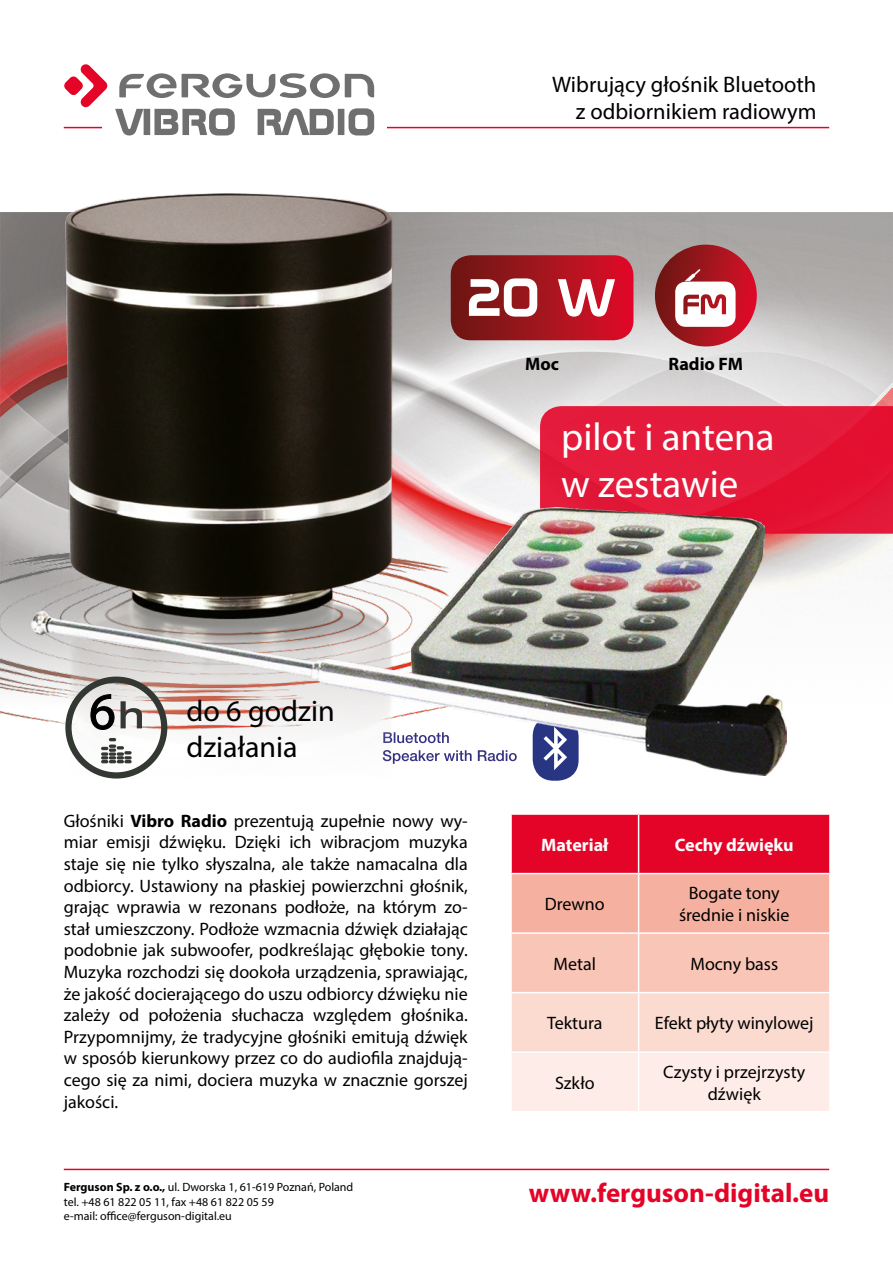
<style>
.page{position:relative;width:893px;height:1263px;background:#fff}
.page>*{position:absolute;margin:0;border:0;box-sizing:border-box;transform-origin:0 0}
.t1{font:39px/46.8px "Myriad Pro";color:#fff}
.t2{font:30px/36px "Myriad Pro";color:#000}
.t3{font:700 27px "Myriad Pro";color:#e40428}
.t4{font:22.5px/27px "Myriad Pro";color:#000;text-align:right}
.t5{font:18px/21.6px "Myriad Pro";color:#000;text-align:center}
.t6{font:700 18px "Myriad Pro";color:#fff}
.t7{font:700 18px "Myriad Pro";color:#000}
.t8{font:12px/14.4px "Myriad Pro";color:#000}
.s1{font-weight:700}
</style>
<div class="page">
<hr style="left:387px;top:127px;width:442px;height:1px;background:#e40428">
<hr style="left:64px;top:1169px;width:765px;height:1px;background:#e40428">
<hr style="left:64px;top:127px;width:38px;height:1px;background:#e40428">
<svg style="left:64px;top:64px;width:44px;height:44px"></svg>
<svg style="left:119px;top:73px;width:255px;height:25px"></svg>
<svg style="left:115px;top:108px;width:259px;height:27px"></svg>
<img style="left:0;top:213px;width:893px;height:378px">
<div style="left:533px;top:715px;width:46px;height:66px;background:#283583;border-radius:21px"></div>
<svg style="left:540px;top:406px;width:353px;height:128px;background:#e31838"></svg>
<img style="left:0;top:545px;width:411px;height:175px">
<img style="left:63px;top:193px;width:331px;height:586px">
<svg style="left:512px;top:815px;width:317px;height:296px;background:#f5a6a4"></svg>
<hr style="left:638px;top:815px;width:1px;height:58px;background:#fff">
<hr style="left:510px;top:873px;width:129px;height:1px;background:#fff">
<hr style="left:639px;top:873px;width:192px;height:1px;background:#fff">
<hr style="left:638px;top:874px;width:1px;height:58px;background:#fff">
<hr style="left:510px;top:932px;width:129px;height:2px;background:#fff">
<hr style="left:639px;top:932px;width:192px;height:2px;background:#fff">
<hr style="left:638px;top:934px;width:1px;height:58px;background:#fff">
<hr style="left:510px;top:992px;width:129px;height:1px;background:#fff">
<hr style="left:639px;top:992px;width:192px;height:1px;background:#fff">
<hr style="left:638px;top:993px;width:1px;height:58px;background:#fff">
<hr style="left:510px;top:1051px;width:129px;height:2px;background:#fff">
<hr style="left:639px;top:1051px;width:192px;height:2px;background:#fff">
<hr style="left:638px;top:1053px;width:1px;height:58px;background:#fff">
<svg style="left:451px;top:255px;width:182px;height:85px;background:#b43d45"></svg>
<svg style="left:650px;top:245px;width:111px;height:106px"></svg>
<img style="left:411px;top:507px;width:353px;height:103px">
<img style="left:32px;top:610px;width:755px;height:165px">
<div style="left:65px;top:676px;width:102px;height:102px;border:6px solid #343833;border-radius:50%"></div>
<svg style="left:101px;top:738px;width:31px;height:25px"></svg>
<svg style="left:121px;top:701px;width:21px;height:27px"></svg>
<svg style="left:90px;top:693px;width:25px;height:37px"></svg>
<p class="t4" style="left:552px;top:71px;width:266px">Wibrujący głośnik Bluetooth z odbiornikiem radiowym</p>
<p class="t7" style="left:525px;top:352px;width:35px">Moc</p>
<p class="t7" style="left:669px;top:352px;width:76px">Radio FM</p>
<h1 class="t1" style="left:561px;top:413px;width:215px">pilot i antena w zestawie</h1>
<h2 class="t2" style="left:187px;top:692px;width:150px">do 6 godzin działania</h2>
<p class="t5" style="left:64px;top:810px;width:405px;text-align:justify">Głośniki <span class="s1">Vibro Radio</span> prezentują zupełnie nowy wy&shy;miar emisji dźwięku. Dzięki ich wibracjom muzyka staje się nie tylko słyszalna, ale także namacalna dla odbiorcy. Ustawiony na płaskiej powierzchni głośnik, grając wprawia w rezonans podłoże, na którym zo&shy;stał umieszczony. Podłoże wzmacnia dźwięk działając podobnie jak subwoofer, podkreślając głębokie tony.<br>Muzyka rozchodzi się dookoła urządzenia, sprawiając, że jakość docierającego do uszu odbiorcy dźwięku nie zależy od położenia słuchacza względem głośnika.<br>Przypomnijmy, że tradycyjne głośniki emitują dźwięk w sposób kierunkowy przez co do audiofila znajdują&shy;cego się za nimi, dociera muzyka w znacznie gorszej jakości.</p>
<p class="t6" style="left:541px;top:833px;width:69px">Materiał</p>
<p class="t6" style="left:675px;top:833px;width:120px">Cechy dźwięku</p>
<p class="t5" style="left:545px;top:893px;width:61px">Drewno</p>
<p class="t5" style="left:679px;top:882px;width:112px">Bogate tony średnie i niskie</p>
<p class="t5" style="left:554px;top:952px;width:44px">Metal</p>
<p class="t5" style="left:690px;top:952px;width:89px">Mocny bass</p>
<p class="t5" style="left:547px;top:1012px;width:57px">Tektura</p>
<p class="t5" style="left:655px;top:1012px;width:160px">Efekt płyty winylowej</p>
<p class="t5" style="left:555px;top:1071px;width:41px">Szkło</p>
<p class="t5" style="left:663px;top:1061px;width:144px">Czysty i przejrzysty dźwięk</p>
<p class="t8" style="left:64px;top:1180px;width:291px"><span class="s1">Ferguson Sp. z o.o.,</span> ul. Dworska 1, 61-619 Poznań, Poland tel. +48 61 822 05 11, fax +48 61 822 05 59<br>e-mail: office@ferguson-digital.eu</p>
<h3 class="t3" style="left:529px;top:1176px;width:302px">www.ferguson-digital.eu</h3>
</div>
